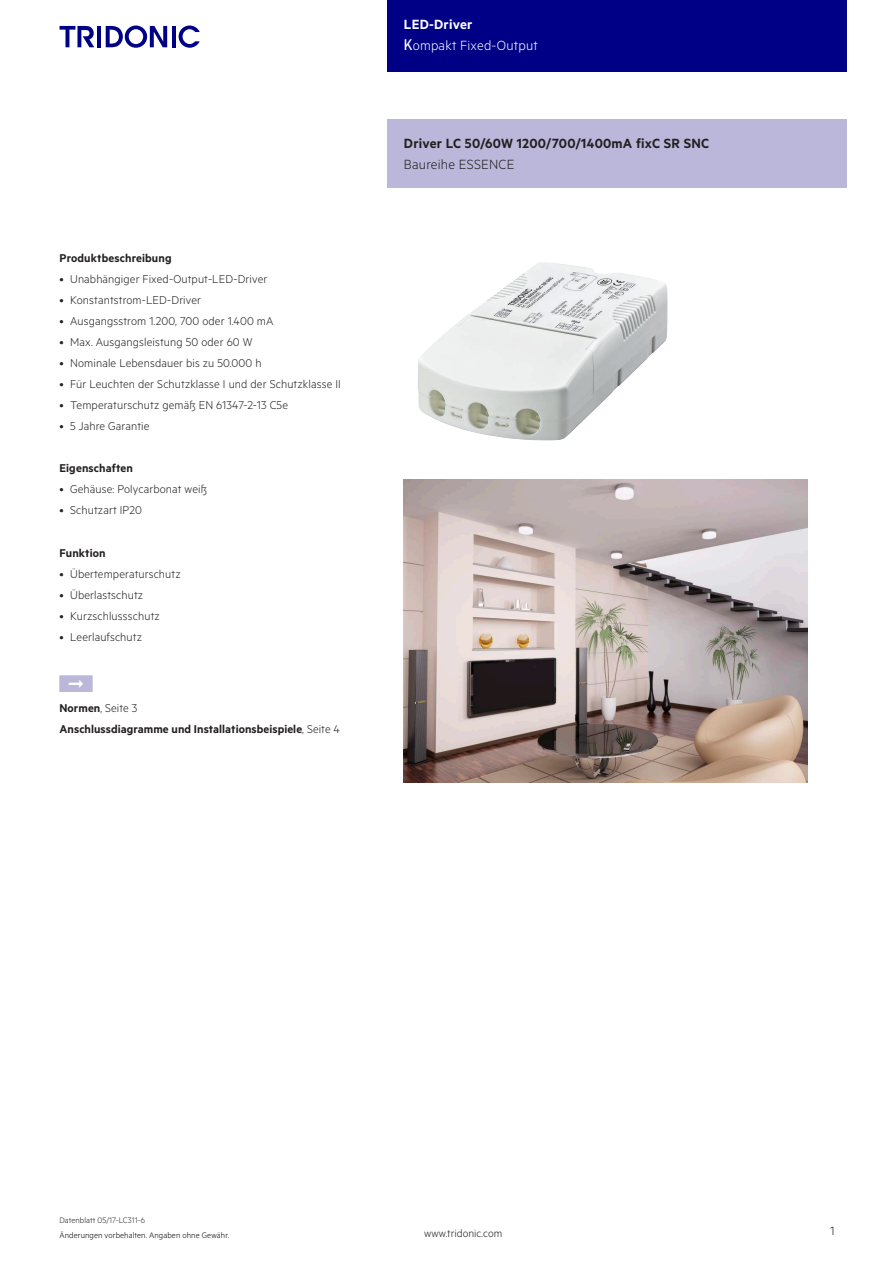
<style>
.page{position:relative;width:893px;height:1263px;background:#fff}
.page>*{position:absolute;margin:0;border:0;box-sizing:border-box;transform-origin:0 0}
.t1{font:15px "Tridonic Metric Print Semi";letter-spacing:.015em;color:#231f20}
.t2{font:15px "Tridonic Metric Print Light";letter-spacing:.015em;color:#fff}
.t3{font:15px "Tridonic Metric Print Light";letter-spacing:.015em;color:#231f20}
.t4{font:15px "Tridonic Metric Print Semi";letter-spacing:.015em;color:#fff}
.t5{font:13.5px "Tridonic Metric Print Light";color:#231f20}
.t6{font:12.75px "Tridonic Metric Print Light";letter-spacing:.01em;color:#231f20}
.t7{font:12.75px "Tridonic Metric Print Semi";letter-spacing:.005em;color:#231f20}
.t8{font:12px "Tridonic Metric Print Light";letter-spacing:.005em;color:#231f20}
.t9{font:9px "Tridonic Metric Print Light";letter-spacing:.01em;color:#000}
.t10{font:9px "Tridonic Metric Print Light";letter-spacing:.005em;color:#231f20}
.s1{font-family:"Trebuchet MS"}
.s2{font-family:"Tridonic Metric Print Semi"}
.s3{font-family:"Tridonic Metric Print Light"}
</style>
<div class="page">
<div style="left:387px;top:0;width:459px;height:72px;background:#000087"></div>
<hr style="left:97px;top:26px;width:4px;height:21px;background:#000087">
<svg style="left:106px;top:26px;width:61px;height:22px"></svg>
<hr style="left:172px;top:26px;width:3px;height:21px;background:#000087">
<svg style="left:179px;top:26px;width:21px;height:22px"></svg>
<svg style="left:60px;top:26px;width:34px;height:21px"></svg>
<div style="left:387px;top:119px;width:459px;height:68px;background:#bbb7da"></div>
<img style="left:418px;top:262px;width:250px;height:179px">
<img style="left:404px;top:480px;width:404px;height:302px">
<p class="t4" style="left:404px;top:15px;width:70px">LED-Driver</p>
<p class="t2" style="left:404px;top:37px;width:135px"><span class="s1">K</span>ompakt Fixed-Output</p>
<p class="t7" style="left:60px;top:250px;width:114px">Produktbeschreibung</p>
<p class="t6" style="left:60px;top:271px;width:209px">• Unabhängiger Fixed-Output-LED-Driver</p>
<p class="t6" style="left:60px;top:292px;width:143px">• Konstantstrom-LED-Driver</p>
<p class="t6" style="left:60px;top:313px;width:215px">• Ausgangsstrom 1.200, 700 oder 1.400 mA</p>
<p class="t6" style="left:60px;top:334px;width:194px">• Max. Ausgangsleistung 50 oder 60 W</p>
<p class="t6" style="left:60px;top:355px;width:203px">• Nominale Lebensdauer bis zu 50.000 h</p>
<p class="t6" style="left:60px;top:376px;width:283px">• Für Leuchten der Schutzklasse I und der Schutzklasse II</p>
<p class="t6" style="left:60px;top:397px;width:230px">• Temperaturschutz gemäß EN 61347-2-13 C5e</p>
<p class="t6" style="left:60px;top:418px;width:92px">• 5 Jahre Garantie</p>
<p class="t7" style="left:60px;top:460px;width:75px">Eigenschaften</p>
<p class="t6" style="left:60px;top:482px;width:149px">• Gehäuse: Polycarbonat weiß</p>
<p class="t6" style="left:60px;top:503px;width:84px">• Schutzart IP20</p>
<p class="t7" style="left:60px;top:545px;width:48px">Funktion</p>
<p class="t6" style="left:60px;top:566px;width:123px">• Übertemperaturschutz</p>
<p class="t6" style="left:60px;top:587px;width:85px">• Überlastschutz</p>
<p class="t6" style="left:60px;top:608px;width:102px">• Kurzschlussschutz</p>
<p class="t6" style="left:60px;top:629px;width:84px">• Leerlaufschutz</p>
<p class="t6" style="left:60px;top:700px;width:79px"><span class="s2">Normen</span>, Seite 3</p>
<p class="t7" style="left:60px;top:721px;width:282px">Anschlussdiagramme und Installationsbeispiele<span class="s3">, Seite 4</span></p>
<p class="t1" style="left:404px;top:134px;width:307px">Driver LC 50/60W 1200/700/1400mA fixC SR SNC</p>
<p class="t3" style="left:404px;top:156px;width:112px">Baureihe ESSENCE</p>
<p class="t10" style="left:60px;top:1215px;width:87px">Datenblatt 05/17-LC311-6</p>
<p class="t9" style="left:60px;top:1229px;width:171px">Änderungen vorbehalten. Angaben ohne Gewähr.</p>
<p class="t8" style="left:424px;top:1227px;width:80px">www.tridonic.com</p>
<p class="t5" style="left:830px;top:1223px;width:6px">1</p>
</div>
